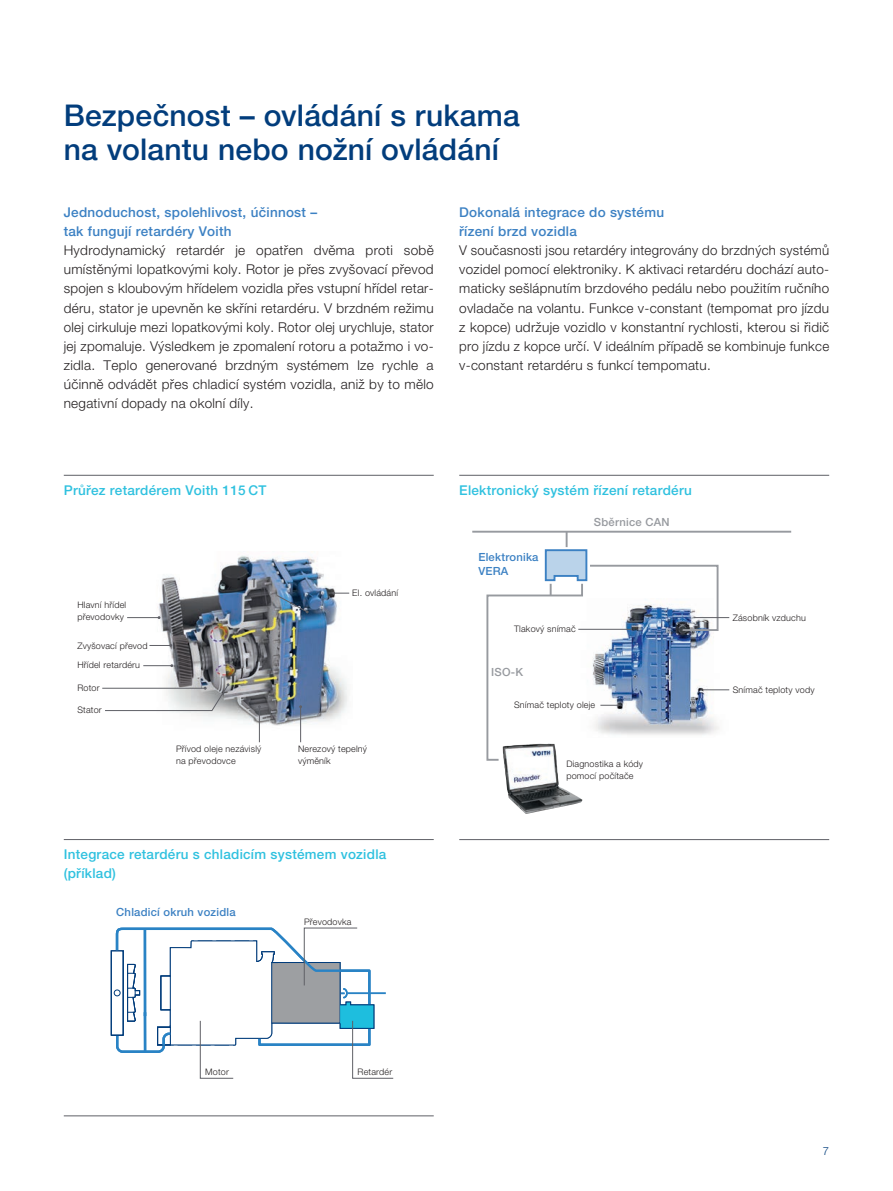
<style>
.page{position:relative;width:893px;height:1191px;background:#fff}
.page>*{position:absolute;margin:0;border:0;box-sizing:border-box;transform-origin:0 0}
.t1{font:500 30px/33px "Helvetica Neue LT Pro";letter-spacing:.005em;color:#023d7c}
.t2{font:300 13.5px/19.2px "Helvetica Neue LT Pro";letter-spacing:.02em;color:#231f20;text-align:justify}
.t3{font:500 13.5px/19.2px "Helvetica Neue LT Pro";letter-spacing:.02em;color:#2fc1df}
.t4{font:500 13.5px/19.2px "Helvetica Neue LT Pro";letter-spacing:.02em;color:#3c81c3}
.t5{font:500 11.25px/13.5px "Helvetica Neue LT Pro";letter-spacing:.02em;color:#3c81c3}
.t6{font:500 11.25px "Helvetica Neue LT Pro";letter-spacing:.02em;color:#979a9f}
.t7{font:300 11.25px "Helvetica Neue LT Pro";color:#023d7c}
.t8{font:300 9px/12px "Helvetica Neue LT Pro";letter-spacing:.02em;color:#231f20}
</style>
<div class="page">
<img style="left:504px;top:761px;width:79px;height:53px">
<hr style="left:459px;top:475px;width:370px;height:1px;background:#5f6066">
<hr style="left:64px;top:839px;width:370px;height:1px;background:#5f6066">
<hr style="left:459px;top:839px;width:370px;height:1px;background:#5f6066">
<hr style="left:64px;top:475px;width:370px;height:1px;background:#5f6066">
<img style="left:147px;top:551px;width:203px;height:189px">
<svg style="left:149px;top:644px;width:23px;height:3px"></svg>
<svg style="left:143px;top:664px;width:30px;height:3px"></svg>
<hr style="left:127px;top:617px;width:32px;height:1px;background:#5f6066">
<svg style="left:332px;top:591px;width:17px;height:3px"></svg>
<hr style="left:102px;top:688px;width:103px;height:1px;background:#5f6066">
<svg style="left:105px;top:683px;width:125px;height:28px"></svg>
<svg style="left:277px;top:595px;width:32px;height:18px"></svg>
<hr style="left:259px;top:706px;width:1px;height:36px;background:#5f6066">
<hr style="left:300px;top:706px;width:1px;height:36px;background:#5f6066">
<hr style="left:64px;top:1115px;width:370px;height:1px;background:#5f6066">
<hr style="left:472px;top:531px;width:319px;height:1px;background:#979a9f">
<svg style="left:485px;top:532px;width:244px;height:229px"></svg>
<svg style="left:111px;top:927px;width:282px;height:151px"></svg>
<h1 class="t1" style="left:64px;top:99px;width:458px">Bezpečnost – ovládání s rukama na volantu nebo nožní ovládání</h1>
<p class="t4" style="left:64px;top:202px;width:255px">Jednoduchost, spolehlivost, účinnost – tak fungují retardéry Voith</p>
<p class="t2" style="left:64px;top:240px;width:371px">Hydrodynamický retardér je opatřen dvěma proti sobě umístěnými lopatkovými koly. Rotor je přes zvyšovací převod spojen s kloubovým hřídelem vozidla přes vstupní hřídel retar&shy;déru, stator je upevněn ke skříni retardéru. V brzdném režimu olej cirkuluje mezi lopatkovými koly. Rotor olej urychluje, stator jej zpomaluje. Výsledkem je zpomalení rotoru a potažmo i vo&shy;zidla. Teplo generované brzdným systémem lze rychle a účinně odvádět přes chladicí systém vozidla, aniž by to mělo negativní dopady na okolní díly.</p>
<p class="t4" style="left:459px;top:202px;width:206px">Dokonalá integrace do systému řízení brzd vozidla</p>
<p class="t2" style="left:459px;top:240px;width:371px">V současnosti jsou retardéry integrovány do brzdných systémů vozidel pomocí elektroniky. K aktivaci retardéru dochází auto&shy;maticky sešlápnutím brzdového pedálu nebo použitím ručního ovladače na volantu. Funkce v-constant (tempomat pro jízdu z kopce) udržuje vozidlo v konstantní rychlosti, kterou si řidič pro jízdu z kopce určí. V ideálním případě se kombinuje funkce v-constant retardéru s funkcí tempomatu.</p>
<p class="t3" style="left:64px;top:480px;width:204px">Průřez retardérem Voith 115 CT</p>
<p class="t8" style="left:77px;top:599px;width:50px">Hlavní hřídel převodovky</p>
<p class="t8" style="left:77px;top:635px;width:72px;line-height:19.8px">Zvyšovací převod<br>Hřídel retardéru</p>
<p class="t8" style="left:77px;top:681px;width:24px">Rotor</p>
<p class="t8" style="left:77px;top:703px;width:26px">Stator</p>
<p class="t8" style="left:352px;top:587px;width:47px">El. ovládání</p>
<p class="t8" style="left:176px;top:743px;width:87px">Přívod oleje nezávislý na převodovce</p>
<p class="t8" style="left:298px;top:743px;width:71px">Nerezový tepelný výměník</p>
<p class="t3" style="left:64px;top:844px;width:324px">Integrace retardéru s chladicím systémem vozidla (příklad)</p>
<p class="t5" style="left:116px;top:905px;width:121px">Chladicí okruh vozidla</p>
<p class="t8" style="left:304px;top:915px;width:49px">Převodovka</p>
<p class="t3" style="left:459px;top:480px;width:234px">Elektronický systém řízení retardéru</p>
<p class="t5" style="left:478px;top:550px;width:62px">Elektronika<br>VERA</p>
<p class="t6" style="left:594px;top:515px;width:77px">Sběrnice CAN</p>
<p class="t8" style="left:514px;top:622px;width:63px">Tlakový snímač</p>
<p class="t6" style="left:491px;top:665px;width:33px">ISO-K</p>
<p class="t8" style="left:514px;top:699px;width:83px">Snímač teploty oleje</p>
<p class="t8" style="left:566px;top:757px;width:78px">Diagnostika a kódy pomocí počítače</p>
<p class="t8" style="left:733px;top:612px;width:75px">Zásobník vzduchu</p>
<p class="t8" style="left:733px;top:683px;width:83px">Snímač teploty vody</p>
<p class="t8" style="left:205px;top:1065px;width:25px">Motor</p>
<p class="t8" style="left:357px;top:1065px;width:36px">Retardér</p>
<p class="t7" style="left:823px;top:1144px;width:8px">7</p>
</div>
